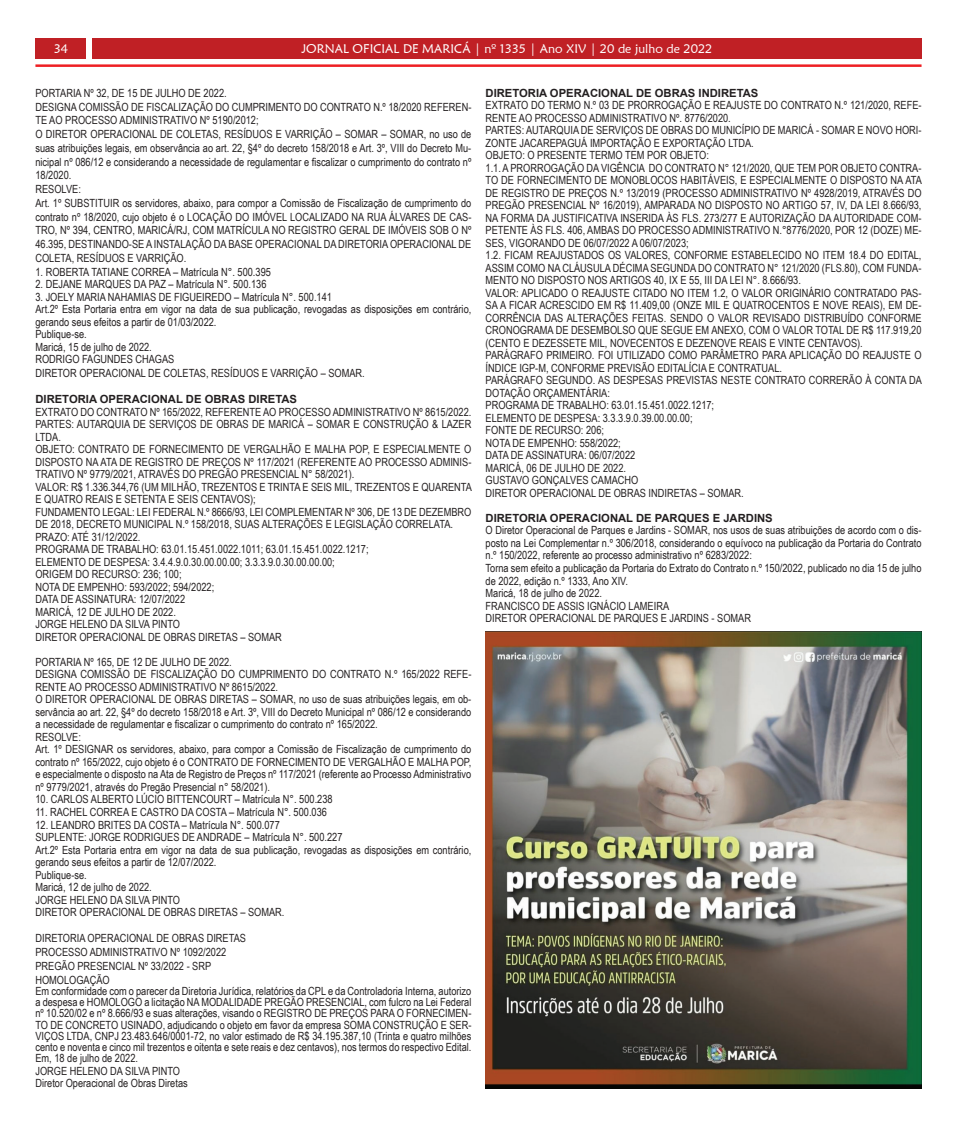
<style>
.page{position:relative;width:957px;height:1124px;background:#fff}
.page>*{position:absolute;margin:0;border:0;box-sizing:border-box;transform-origin:0 0}
.t1{font:12.5px "Maiandra GD";color:#fff}
.t2{font:11.25px/12.5px "Arial Narrow";color:#231f20}
.t3{font:700 11.25px "Arial";color:#231f20}
</style>
<div class="page">
<div style="left:35px;top:38px;width:51px;height:21px;background:#c02025"></div>
<hr style="left:35px;top:64px;width:886px;height:3px;background:#ee1f23">
<div style="left:92px;top:38px;width:829px;height:21px;background:#c02025"></div>
<img style="left:485px;top:631px;width:436px;height:457px">
<p class="t1" style="left:54px;top:41px;width:16px">34</p>
<p class="t1" style="left:301px;top:41px;width:412px">JORNAL OFICIAL DE MARICÁ | nº 1335 | Ano XIV | 20 de julho de 2022</p>
<p class="t2" style="left:35px;top:86px;width:437px;line-height:13.8px">PORTARIA Nº 32, DE 15 DE JULHO DE 2022.<br>DESIGNA COMISSÃO DE FISCALIZAÇÃO DO CUMPRIMENTO DO CONTRATO N.º 18/2020 REFEREN-TE AO PROCESSO ADMINISTRATIVO Nº 5190/2012;<br>O DIRETOR OPERACIONAL DE COLETAS, RESÍDUOS E VARRIÇÃO – SOMAR – SOMAR, no uso de suas atribuições legais, em observância ao art. 22, §4º do decreto 158/2018 e Art. 3º, VIII do Decreto Mu&shy;nicipal nº 086/12 e considerando a necessidade de regulamentar e fiscalizar o cumprimento do contrato nº 18/2020.<br>RESOLVE:<br>Art. 1º SUBSTITUIR os servidores, abaixo, para compor a Comissão de Fiscalização de cumprimento do contrato nº 18/2020, cujo objeto é o LOCAÇÃO DO IMÓVEL LOCALIZADO NA RUA ÁLVARES DE CAS-TRO, Nº 394, CENTRO, MARICÁ/RJ, COM MATRÍCULA NO REGISTRO GERAL DE IMÓVEIS SOB O Nº 46.395, DESTINANDO-SE A INSTALAÇÃO DA BASE OPERACIONAL DA DIRETORIA OPERACIONAL DE COLETA, RESÍDUOS E VARRIÇÃO.</p>
<p class="t2" style="left:35px;top:265px;width:237px">1. ROBERTA TATIANE CORREA – Matrícula N°. 500.395</p>
<p class="t2" style="left:35px;top:277px;width:232px">2. DEJANE MARQUES DA PAZ – Matrícula N°. 500.136</p>
<p class="t2" style="left:35px;top:290px;width:437px">3. JOELY MARIA NAHAMIAS DE FIGUEIREDO – Matrícula N°. 500.141<br>Art.2º Esta Portaria entra em vigor na data de sua publicação, revogadas as disposições em contrário, gerando seus efeitos a partir de 01/03/2022.<br>Publique-se.<br>Maricá, 15 de julho de 2022.<br>RODRIGO FAGUNDES CHAGAS</p>
<p class="t2" style="left:35px;top:366px;width:331px">DIRETOR OPERACIONAL DE COLETAS, RESÍDUOS E VARRIÇÃO – SOMAR.</p>
<p class="t3" style="left:35px;top:391px;width:263px">DIRETORIA OPERACIONAL DE OBRAS DIRETAS</p>
<p class="t2" style="left:35px;top:405px;width:438px">EXTRATO DO CONTRATO Nº 165/2022, REFERENTE AO PROCESSO ADMINISTRATIVO Nº 8615/2022.<br>PARTES: AUTARQUIA DE SERVIÇOS DE OBRAS DE MARICÁ – SOMAR E CONSTRUÇÃO &amp; LAZER LTDA.<br>OBJETO: CONTRATO DE FORNECIMENTO DE VERGALHÃO E MALHA POP, E ESPECIALMENTE O DISPOSTO NA ATA DE REGISTRO DE PREÇOS Nº 117/2021 (REFERENTE AO PROCESSO ADMINIS-TRATIVO Nº 9779/2021, ATRAVÉS DO PREGÃO PRESENCIAL N° 58/2021).<br>VALOR: R$ 1.336.344,76 (UM MILHÃO, TREZENTOS E TRINTA E SEIS MIL, TREZENTOS E QUARENTA E QUATRO REAIS E SETENTA E SEIS CENTAVOS);<br>FUNDAMENTO LEGAL: LEI FEDERAL N.º 8666/93, LEI COMPLEMENTAR Nº 306, DE 13 DE DEZEMBRO DE 2018, DECRETO MUNICIPAL N.º 158/2018, SUAS ALTERAÇÕES E LEGISLAÇÃO CORRELATA.<br>PRAZO: ATÉ 31/12/2022.<br>PROGRAMA DE TRABALHO: 63.01.15.451.0022.1011; 63.01.15.451.0022.1217;<br>ELEMENTO DE DESPESA: 3.4.4.9.0.30.00.00.00; 3.3.3.9.0.30.00.00.00;<br>ORIGEM DO RECURSO: 236; 100;<br>NOTA DE EMPENHO: 593/2022; 594/2022;<br>DATA DE ASSINATURA: 12/07/2022<br>MARICÁ, 12 DE JULHO DE 2022.<br>JORGE HELENO DA SILVA PINTO<br>DIRETOR OPERACIONAL DE OBRAS DIRETAS – SOMAR</p>
<p class="t2" style="left:35px;top:655px;width:437px">PORTARIA Nº 165, DE 12 DE JULHO DE 2022.<br>DESIGNA COMISSÃO DE FISCALIZAÇÃO DO CUMPRIMENTO DO CONTRATO N.º 165/2022 REFE-RENTE AO PROCESSO ADMINISTRATIVO Nº 8615/2022.<br>O DIRETOR OPERACIONAL DE OBRAS DIRETAS – SOMAR, no uso de suas atribuições legais, em ob&shy;servância ao art. 22, §4º do decreto 158/2018 e Art. 3º, VIII do Decreto Municipal nº 086/12 e considerando a necessidade de regulamentar e fiscalizar o cumprimento do contrato nº 165/2022.<br>RESOLVE:<br>Art. 1º DESIGNAR os servidores, abaixo, para compor a Comissão de Fiscalização de cumprimento do contrato nº 165/2022, cujo objeto é o CONTRATO DE FORNECIMENTO DE VERGALHÃO E MALHA POP, e especialmente o disposto na Ata de Registro de Preços nº 117/2021 (referente ao Processo Administrativo nº 9779/2021, através do Pregão Presencial n° 58/2021).</p>
<p class="t2" style="left:35px;top:792px;width:299px">10. CARLOS ALBERTO LÚCIO BITTENCOURT – Matrícula N°. 500.238</p>
<p class="t2" style="left:35px;top:805px;width:293px">11. RACHEL CORREA E CASTRO DA COSTA – Matrícula N°. 500.036</p>
<p class="t2" style="left:35px;top:817px;width:437px">12. LEANDRO BRITES DA COSTA – Matrícula N°. 500.077<br>SUPLENTE: JORGE RODRIGUES DE ANDRADE – Matrícula N°. 500.227<br>Art.2º Esta Portaria entra em vigor na data de sua publicação, revogadas as disposições em contrário, gerando seus efeitos a partir de 12/07/2022.<br>Publique-se.<br>Maricá, 12 de julho de 2022.<br>JORGE HELENO DA SILVA PINTO<br>DIRETOR OPERACIONAL DE OBRAS DIRETAS – SOMAR.</p>
<p class="t2" style="left:35px;top:930px;width:212px;line-height:13.8px">DIRETORIA OPERACIONAL DE OBRAS DIRETAS<br>PROCESSO ADMINISTRATIVO Nº 1092/2022<br>PREGÃO PRESENCIAL Nº 33/2022 - SRP<br>HOMOLOGAÇÃO</p>
<p class="t2" style="left:35px;top:984px;width:437px;line-height:11.2px;text-align:justify">Em conformidade com o parecer da Diretoria Jurídica, relatórios da CPL e da Controladoria Interna, autorizo a despesa e HOMOLOGO a licitação NA MODALIDADE PREGÃO PRESENCIAL, com fulcro na Lei Federal nº 10.520/02 e nº 8.666/93 e suas alterações, visando o REGISTRO DE PREÇOS PARA O FORNECIMEN-TO DE CONCRETO USINADO, adjudicando o objeto em favor da empresa SOMA CONSTRUÇÃO E SER-VIÇOS LTDA, CNPJ 23.483.646/0001-72, no valor estimado de R$ 34.195.387,10 (Trinta e quatro milhões cento e noventa e cinco mil trezentos e oitenta e sete reais e dez centavos), nos termos do respectivo Edital.<br>Em, 18 de julho de 2022.</p>
<p class="t2" style="left:35px;top:1064px;width:154px">JORGE HELENO DA SILVA PINTO<br>Diretor Operacional de Obras Diretas</p>
<p class="t3" style="left:485px;top:85px;width:274px">DIRETORIA OPERACIONAL DE OBRAS INDIRETAS</p>
<p class="t2" style="left:485px;top:99px;width:438px">EXTRATO DO TERMO N.º 03 DE PRORROGAÇÃO E REAJUSTE DO CONTRATO N.º 121/2020, REFE-RENTE AO PROCESSO ADMINISTRATIVO Nº. 8776/2020.<br>PARTES: AUTARQUIA DE SERVIÇOS DE OBRAS DO MUNICÍPIO DE MARICÁ - SOMAR E NOVO HORI-ZONTE JACAREPAGUÁ IMPORTAÇÃO E EXPORTAÇÃO LTDA.<br>OBJETO: O PRESENTE TERMO TEM POR OBJETO:<br>1.1. A PRORROGAÇÃO DA VIGÊNCIA DO CONTRATO N° 121/2020, QUE TEM POR OBJETO CONTRA-TO DE FORNECIMENTO DE MONOBLOCOS HABITÁVEIS, E ESPECIALMENTE O DISPOSTO NA ATA DE REGISTRO DE PREÇOS N.º 13/2019 (PROCESSO ADMINISTRATIVO Nº 4928/2019, ATRAVÉS DO PREGÃO PRESENCIAL Nº 16/2019), AMPARADA NO DISPOSTO NO ARTIGO 57, IV, DA LEI 8.666/93, NA FORMA DA JUSTIFICATIVA INSERIDA ÀS FLS. 273/277 E AUTORIZAÇÃO DA AUTORIDADE COM-PETENTE ÀS FLS. 406, AMBAS DO PROCESSO ADMINISTRATIVO N.°8776/2020, POR 12 (DOZE) ME-SES, VIGORANDO DE 06/07/2022 A 06/07/2023;<br>1.2. FICAM REAJUSTADOS OS VALORES, CONFORME ESTABELECIDO NO ITEM 18.4 DO EDITAL, ASSIM COMO NA CLÁUSULA DÉCIMA SEGUNDA DO CONTRATO N° 121/2020 (FLS.80), COM FUNDA-MENTO NO DISPOSTO NOS ARTIGOS 40, IX E 55, III DA LEI N°. 8.666/93.<br>VALOR: APLICADO O REAJUSTE CITADO NO ITEM 1.2, O VALOR ORIGINÁRIO CONTRATADO PAS-SA A FICAR ACRESCIDO EM R$ 11.409,00 (ONZE MIL E QUATROCENTOS E NOVE REAIS), EM DE-CORRÊNCIA DAS ALTERAÇÕES FEITAS. SENDO O VALOR REVISADO DISTRIBUÍDO CONFORME CRONOGRAMA DE DESEMBOLSO QUE SEGUE EM ANEXO, COM O VALOR TOTAL DE R$ 117.919,20 (CENTO E DEZESSETE MIL, NOVECENTOS E DEZENOVE REAIS E VINTE CENTAVOS).<br>PARÁGRAFO PRIMEIRO. FOI UTILIZADO COMO PARÂMETRO PARA APLICAÇÃO DO REAJUSTE O ÍNDICE IGP-M, CONFORME PREVISÃO EDITALÍCIA E CONTRATUAL.<br>PARÁGRAFO SEGUNDO. AS DESPESAS PREVISTAS NESTE CONTRATO CORRERÃO À CONTA DA DOTAÇÃO ORÇAMENTÁRIA:<br>PROGRAMA DE TRABALHO: 63.01.15.451.0022.1217;<br>ELEMENTO DE DESPESA: 3.3.3.9.0.39.00.00.00;<br>FONTE DE RECURSO: 206;<br>NOTA DE EMPENHO: 558/2022;<br>DATA DE ASSINATURA: 06/07/2022<br>MARICÁ, 06 DE JULHO DE 2022.<br>GUSTAVO GONÇALVES CAMACHO<br>DIRETOR OPERACIONAL DE OBRAS INDIRETAS – SOMAR.</p>
<p class="t3" style="left:485px;top:510px;width:289px">DIRETORIA OPERACIONAL DE PARQUES E JARDINS</p>
<p class="t2" style="left:485px;top:523px;width:437px">O Diretor Operacional de Parques e Jardins - SOMAR, nos usos de suas atribuições de acordo com o dis&shy;posto na Lei Complementar n.º 306/2018, considerando o equívoco na publicação da Portaria do Contrato n.º 150/2022, referente ao processo administrativo nº 6283/2022:<br>Torna sem efeito a publicação da Portaria do Extrato do Contrato n.º 150/2022, publicado no dia 15 de julho de 2022, edição n.º 1333, Ano XIV.<br>Maricá, 18 de julho de 2022.<br>FRANCISCO DE ASSIS IGNÁCIO LAMEIRA<br>DIRETOR OPERACIONAL DE PARQUES E JARDINS - SOMAR</p>
</div>
